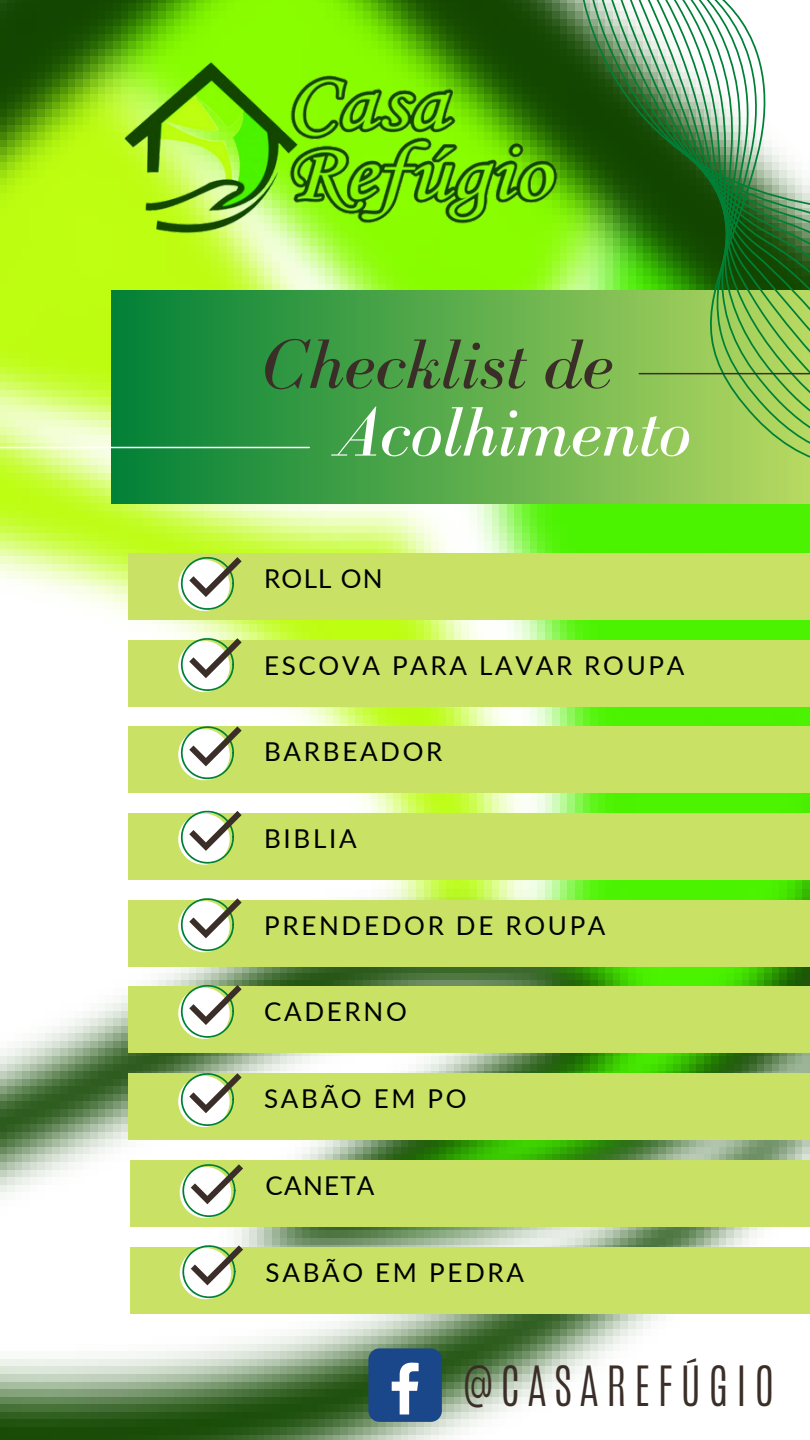
<style>
.page{position:relative;width:810px;height:1440px;background:#fff}
.page>*{position:absolute;margin:0;border:0;box-sizing:border-box;transform-origin:0 0}
.t1{font:italic 72px "Bodoni FLF";color:#3b2e28}
.t2{font:italic 72px "Bodoni FLF";color:#fff}
.t3{font:300 46.3px "Antonio";letter-spacing:.16em;color:#3b2e28}
.t4{font:26px "Lato";letter-spacing:.105em;color:#000}
</style>
<div class="page">
<img style="left:0;top:0;width:810px;height:1440px">
<div style="left:128px;top:1073px;width:682px;height:67px;background:#c9e265"></div>
<div style="left:128px;top:987px;width:682px;height:66px;background:#c9e265"></div>
<div style="left:128px;top:900px;width:682px;height:67px;background:#c9e265"></div>
<div style="left:128px;top:813px;width:682px;height:67px;background:#c9e265"></div>
<div style="left:128px;top:726px;width:682px;height:67px;background:#c9e265"></div>
<div style="left:128px;top:640px;width:682px;height:67px;background:#c9e265"></div>
<svg style="left:112px;top:290px;width:698px;height:213px;background:#44a146"></svg>
<svg style="left:584px;top:481px;width:226px;height:21px;background:#9acb5a"></svg>
<svg style="left:581px;top:464px;width:229px;height:17px;background:#99ca5a"></svg>
<svg style="left:578px;top:451px;width:232px;height:13px;background:#98ca59"></svg>
<svg style="left:486px;top:0;width:324px;height:397px;background:#71a958"></svg>
<hr style="left:639px;top:373px;width:171px;height:1px;background:#3b2e28">
<hr style="left:0;top:447px;width:309px;height:1px;background:#fff">
<div style="left:128px;top:553px;width:682px;height:67px;background:#c9e265"></div>
<svg style="left:178px;top:560px;width:52px;height:51px"></svg>
<svg style="left:181px;top:557px;width:61px;height:53px"></svg>
<svg style="left:178px;top:641px;width:52px;height:51px"></svg>
<svg style="left:181px;top:638px;width:61px;height:53px"></svg>
<svg style="left:178px;top:729px;width:52px;height:51px"></svg>
<svg style="left:181px;top:726px;width:61px;height:53px"></svg>
<svg style="left:178px;top:814px;width:52px;height:51px"></svg>
<svg style="left:181px;top:811px;width:61px;height:53px"></svg>
<svg style="left:178px;top:901px;width:52px;height:51px"></svg>
<svg style="left:181px;top:898px;width:61px;height:53px"></svg>
<svg style="left:178px;top:988px;width:52px;height:51px"></svg>
<svg style="left:181px;top:985px;width:61px;height:53px"></svg>
<svg style="left:178px;top:1076px;width:52px;height:51px"></svg>
<svg style="left:181px;top:1073px;width:61px;height:53px"></svg>
<div style="left:130px;top:1247px;width:680px;height:67px;background:#c9e265"></div>
<div style="left:130px;top:1160px;width:680px;height:67px;background:#c9e265"></div>
<svg style="left:182px;top:1164px;width:61px;height:53px"></svg>
<svg style="left:182px;top:1245px;width:61px;height:53px"></svg>
<img style="left:118px;top:56px;width:453px;height:181px">
<div style="left:368px;top:1348px;width:74px;height:74px;background:#1a4789;border-radius:11px"></div>
<svg style="left:392px;top:1363px;width:27px;height:51px"></svg>
<h1 class="t1" style="left:263px;top:325px;width:351px">Checklist de</h1>
<h1 class="t2" style="left:334px;top:393px;width:358px">Acolhimento</h1>
<p class="t4" style="left:264px;top:562px;width:120px">ROLL ON</p>
<p class="t4" style="left:264px;top:649px;width:422px">ESCOVA PARA LAVAR ROUPA</p>
<p class="t4" style="left:264px;top:736px;width:180px">BARBEADOR</p>
<p class="t4" style="left:264px;top:822px;width:94px">BIBLIA</p>
<p class="t4" style="left:264px;top:909px;width:343px">PRENDEDOR DE ROUPA</p>
<p class="t4" style="left:264px;top:996px;width:144px">CADERNO</p>
<p class="t4" style="left:264px;top:1082px;width:204px">SABÃO EM PO</p>
<p class="t4" style="left:266px;top:1169px;width:110px">CANETA</p>
<p class="t4" style="left:266px;top:1256px;width:260px">SABÃO EM PEDRA</p>
<h2 class="t3" style="left:463px;top:1353px;width:313px">@CASAREFÚGIO</h2>
</div>
